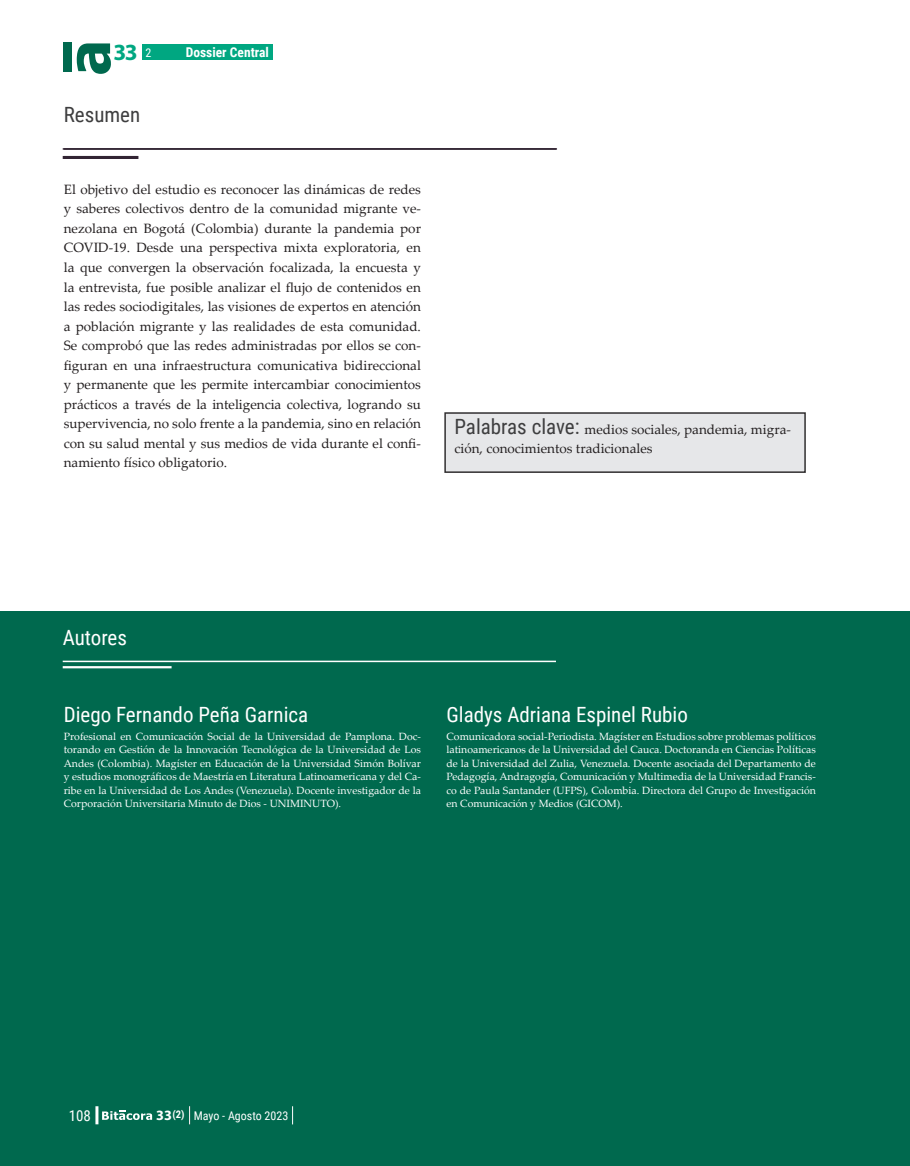
<style>
.page{position:relative;width:910px;height:1166px;background:#fff}
.page>*{position:absolute;margin:0;border:0;box-sizing:border-box;transform-origin:0 0}
.t1{font:700 23.25px "Myriad Pro";color:#00a781}
.autores_tit_desc{font:21px "Roboto Condensed";color:#fff}
.RESUM_tit{font:21px "Roboto Condensed";color:#3e3e3f}
.t2{font:15px "Roboto Condensed";color:#fff}
.RESUM_Espanol{font:13.5px/19.5px "Palatino Linotype";color:#231f20;text-align:justify}
.RESUM_tit-2{font:13.5px/19.5px "Palatino Linotype";color:#231f20}
.t3{font:700 13.5px "Roboto Condensed";color:#fff}
.t4{font:12px "Roboto Condensed";color:#fff}
.autores_gen_desc{font:10.5px/13.5px "Palatino Linotype";color:#fff;text-align:justify}
.s1{font-family:"Roboto Condensed";font-weight:400;font-size:12px;color:#fff}
.s2{font-family:"Roboto Condensed";font-size:21px;color:#3e3e3f}
.s3{font-family:"Myriad Pro";font-weight:700;font-size:14.25px}
.s4{font-weight:700;font-size:10.5px}
</style>
<div class="page">
<div style="left:0;top:611px;width:910px;height:554px;background:#00694e"></div>
<hr style="left:64px;top:148px;width:493px;height:2px;background:#322433">
<hr style="left:64px;top:156px;width:74px;height:3px;background:#322433">
<div style="left:142px;top:45px;width:130px;height:15px;background:#00a781"></div>
<div style="left:63px;top:43px;width:9px;height:29px;background:#00694e"></div>
<svg style="left:77px;top:43px;width:34px;height:31px"></svg>
<hr style="left:95px;top:1105px;width:3px;height:18px;background:#fff">
<svg style="left:102px;top:1110px;width:50px;height:9px"></svg>
<svg style="left:292px;top:1106px;width:1px;height:18px"></svg>
<svg style="left:189px;top:1106px;width:1px;height:17px"></svg>
<hr style="left:63px;top:148px;width:493px;height:2px;background:#322433">
<hr style="left:63px;top:156px;width:74px;height:3px;background:#322433">
<div style="left:444px;top:412px;width:362px;height:61px;background:#e6e7e9;border:2px solid #312f30"></div>
<hr style="left:63px;top:660px;width:493px;height:2px;background:#fff">
<hr style="left:63px;top:666px;width:109px;height:2px;background:#fff">
<h1 class="t1" style="left:114px;top:37px;width:39px">33 <span class="s1">2</span></h1>
<p class="t3" style="left:186px;top:43px;width:85px">Dossier Central</p>
<p class="RESUM_tit" style="left:64px;top:100px;width:78px">Resumen</p>
<p class="RESUM_Espanol" style="left:64px;top:179px;width:359px">El objetivo del estudio es reconocer las dinámicas de redes y saberes colectivos dentro de la comunidad migrante ve&shy;nezolana en Bogotá (Colombia) durante la pandemia por COVID-19. Desde una perspectiva mixta exploratoria, en la que convergen la observación focalizada, la encuesta y la entrevista, fue posible analizar el flujo de contenidos en las redes sociodigitales, las visiones de expertos en atención a población migrante y las realidades de esta comunidad.<br>Se comprobó que las redes administradas por ellos se con&shy;figuran en una infraestructura comunicativa bidireccional y permanente que les permite intercambiar conocimientos prácticos a través de la inteligencia colectiva, logrando su supervivencia, no solo frente a la pandemia, sino en relación con su salud mental y sus medios de vida durante el confi&shy;namiento físico obligatorio.</p>
<p class="RESUM_tit-2" style="left:454px;top:418px;width:338px"><span class="s2">Palabras clave:</span> medios sociales, pandemia, migra&shy;ción, conocimientos tradicionales</p>
<p class="autores_tit_desc" style="left:63px;top:622px;width:66px">Autores</p>
<p class="autores_tit_desc" style="left:64px;top:699px;width:246px">Diego Fernando Peña Garnica</p>
<p class="autores_gen_desc" style="left:64px;top:729px;width:359px">Profesional en Comunicación Social de la Universidad de Pamplona. Doc&shy;torando en Gestión de la Innovación Tecnológica de la Universidad de Los Andes (Colombia). Magíster en Educación de la Universidad Simón Bolívar y estudios monográficos de Maestría en Literatura Latinoamericana y del Ca&shy;ribe en la Universidad de Los Andes (Venezuela). Docente investigador de la Corporación Universitaria Minuto de Dios - UNIMINUTO).</p>
<p class="autores_tit_desc" style="left:446px;top:699px;width:243px">Gladys Adriana Espinel Rubio</p>
<p class="autores_gen_desc" style="left:446px;top:729px;width:371px">Comunicadora social-Periodista. Magíster en Estudios sobre problemas políticos latinoamericanos de la Universidad del Cauca. Doctoranda en Ciencias Políticas de la Universidad del Zulia, Venezuela. Docente asociada del Departamento de Pedagogía, Andragogía, Comunicación y Multimedia de la Universidad Francis&shy;co de Paula Santander (UFPS), Colombia. Directora del Grupo de Investigación en Comunicación y Medios (GICOM).</p>
<h3 class="t2" style="left:69px;top:1104px;width:24px">108</h3>
<p class="t4" style="left:156px;top:1106px;width:134px"><span class="s3">33</span><span class="s4">(2)</span> Mayo - Agosto 2023</p>
</div>
